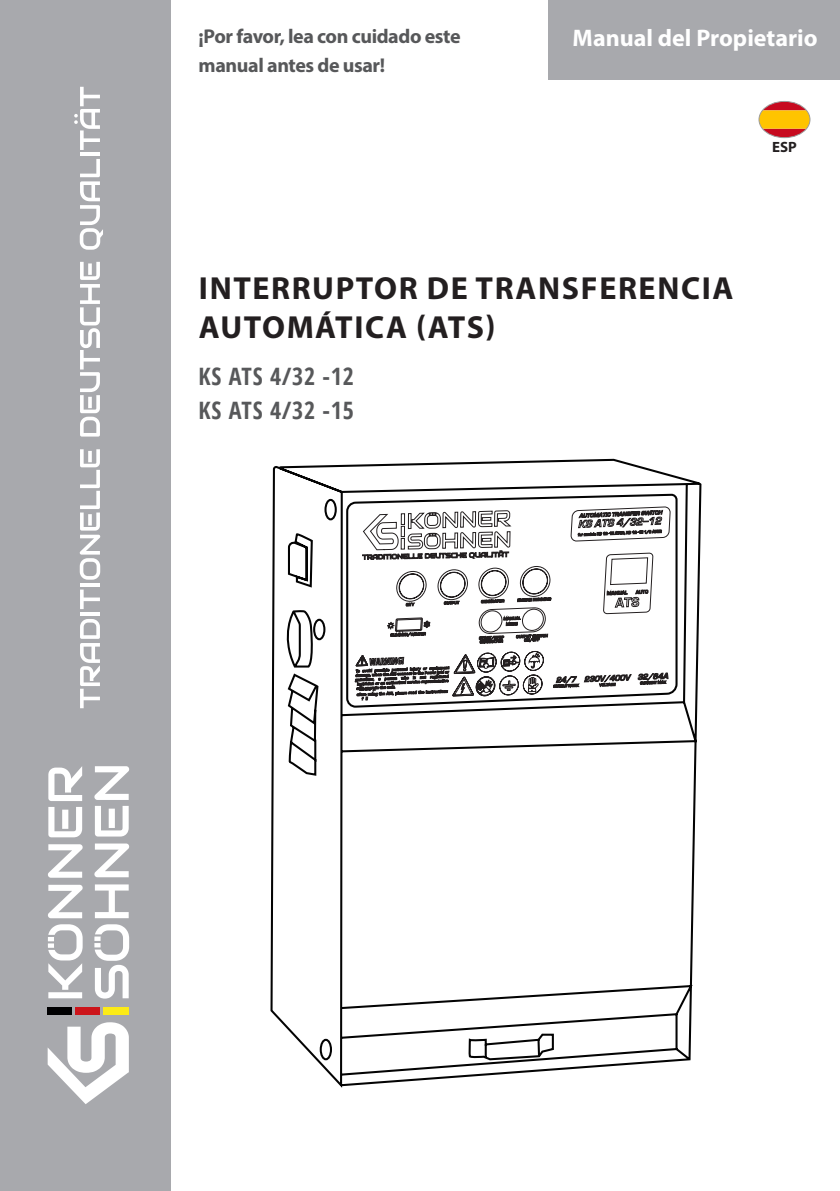
<style>
.page{position:relative;width:840px;height:1191px;background:#fff}
.page>*{position:absolute;margin:0;border:0;box-sizing:border-box;transform-origin:0 0}
.t1{font:700 32px/38.4px "Myriad Pro";letter-spacing:.05em;color:#231f20}
.t2{font:700 condensed 24px/34.4px "Open Sans";letter-spacing:.03em;color:#57585a}
.t3{font:700 24px "Myriad Pro";color:#fff}
.t4{font:700 20px/29.6px "Myriad Pro";letter-spacing:-.02em;color:#57585a}
.t5{font:700 15px "Myriad Pro";color:#231f20}
</style>
<div class="page">
<div style="left:0;top:0;width:170px;height:1191px;background:#a8a9ad"></div>
<svg style="left:80px;top:619px;width:20px;height:89px"></svg>
<hr style="left:80px;top:612px;width:20px;height:3px;background:#fff">
<svg style="left:80px;top:589px;width:20px;height:20px"></svg>
<hr style="left:80px;top:583px;width:20px;height:4px;background:#fff">
<svg style="left:80px;top:449px;width:20px;height:130px"></svg>
<svg style="left:80px;top:262px;width:20px;height:174px"></svg>
<svg style="left:80px;top:159px;width:23px;height:91px"></svg>
<hr style="left:80px;top:153px;width:20px;height:3px;background:#fff">
<svg style="left:74px;top:87px;width:26px;height:63px"></svg>
<svg style="left:48px;top:1022px;width:81px;height:82px"></svg>
<svg style="left:48px;top:884px;width:35px;height:34px"></svg>
<svg style="left:48px;top:844px;width:35px;height:33px"></svg>
<svg style="left:48px;top:807px;width:34px;height:30px"></svg>
<svg style="left:48px;top:766px;width:34px;height:35px"></svg>
<svg style="left:95px;top:884px;width:34px;height:34px"></svg>
<svg style="left:94px;top:843px;width:35px;height:34px"></svg>
<svg style="left:95px;top:806px;width:34px;height:30px"></svg>
<svg style="left:94px;top:766px;width:35px;height:34px"></svg>
<svg style="left:48px;top:924px;width:35px;height:74px"></svg>
<svg style="left:94px;top:924px;width:35px;height:74px"></svg>
<div style="left:48px;top:1007px;width:24px;height:8px;background:#000001"></div>
<div style="left:75px;top:1007px;width:25px;height:8px;background:#cc141a"></div>
<div style="left:103px;top:1007px;width:25px;height:8px;background:#fceb17"></div>
<svg style="left:270px;top:464px;width:432px;height:624px"></svg>
<svg style="left:354px;top:506px;width:316px;height:184px"></svg>
<svg style="left:355px;top:639px;width:34px;height:61px"></svg>
<svg style="left:389px;top:552px;width:279px;height:155px"></svg>
<svg style="left:362px;top:458px;width:286px;height:183px"></svg>
<div style="left:548px;top:0;width:291px;height:80px;background:#a8a9ad"></div>
<svg style="left:758px;top:101px;width:52px;height:37px"></svg>
<p class="t4" style="left:198px;top:21px;width:263px">¡Por favor, lea con cuidado este manual antes de usar!</p>
<p class="t3" style="left:572px;top:22px;width:246px">Manual del Propietario</p>
<p class="t5" style="left:771px;top:137px;width:26px">ESP</p>
<h1 class="t1" style="left:199px;top:268px;width:535px">INTERRUPTOR DE TRANSFERENCIA<br>AUTOMÁTICA (ATS)</h1>
<p class="t2" style="left:198px;top:358px;width:157px">KS ATS 4/32 -12<br>KS ATS 4/32 -15</p>
</div>
